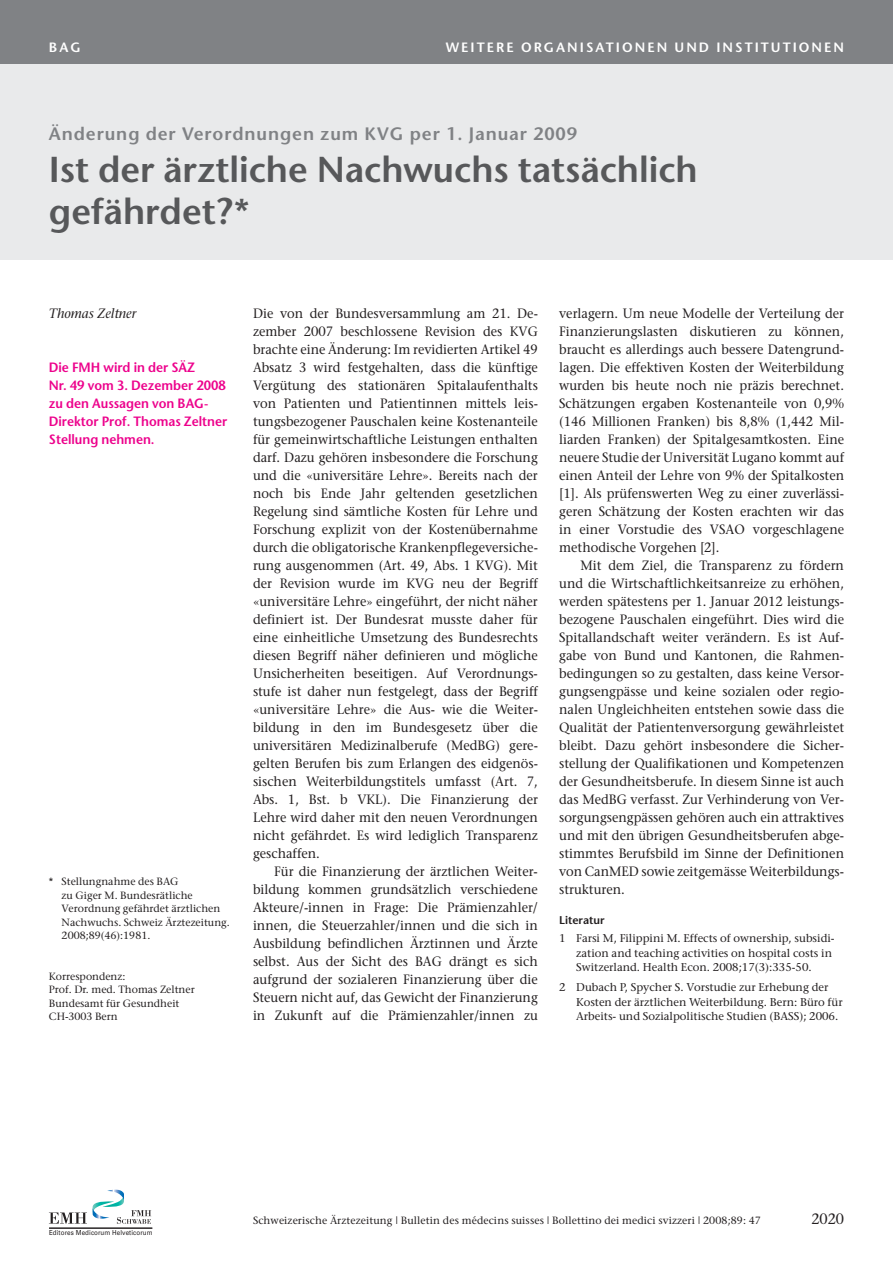
<style>
.page{position:relative;width:893px;height:1263px;background:#fff}
.page>*{position:absolute;margin:0;border:0;box-sizing:border-box;transform-origin:0 0}
.t1{font:600 36px/42px "Stone Sans";color:#57585a}
.t2{font:600 18px "Stone Sans";letter-spacing:.05em;color:#808285}
.t3{font:15px "Stone Serif";color:#231f20;scale:.95 1}
.t4{font:13.5px/18px "Stone Serif";color:#231f20;text-align:justify;scale:.95 1}
.t5{font:600 13.5px/18px "Stone Sans";color:#ed028c;scale:.95 1}
.t6{font:600 13.5px "Stone Sans";letter-spacing:.15em;color:#fff}
.t7{font:italic 13.5px "Stone Serif";color:#231f20;scale:.95 1}
.t8{font:11.25px/14.2px "Stone Serif";color:#231f20}
.t9{font:600 11.25px "Stone Sans";color:#231f20}
.t10{font:10.5px/13.5px "Stone Serif";color:#231f20}
.t11{font:6.9px "Univers";letter-spacing:.015em;color:#231f20;scale:.9 1}
</style>
<div class="page">
<div style="left:0;top:60px;width:893px;height:200px;background:#e9eaeb"></div>
<div style="left:0;top:0;width:893px;height:64px;background:#808285"></div>
<svg style="left:49px;top:1189px;width:102px;height:35px"></svg>
<hr style="left:49px;top:1228px;width:103px;height:1px;background:#231f20">
<p class="t6" style="left:49px;top:42px;width:33px">BAG</p>
<p class="t6" style="left:446px;top:42px;width:400px">WEITERE ORGANISATIONEN UND INSTITUTIONEN</p>
<h2 class="t2" style="left:49px;top:127px;width:530px">Änderung der Verordnungen zum KVG per 1. Januar 2009</h2>
<h1 class="t1" style="left:49px;top:153px;width:650px">Ist der ärztliche Nachwuchs tatsächlich gefährdet?*</h1>
<p class="t7" style="left:49px;top:308px;width:93px">Thomas Zeltner</p>
<p class="t5" style="left:49px;top:360px;width:189px">Die FMH wird in der SÄZ<br>Nr. 49 vom 3. Dezember 2008 zu den Aussagen von BAG-<br>Direktor Prof. Thomas Zeltner<br>Stellung nehmen.</p>
<p class="t10" style="left:62px;top:876px;width:170px;text-indent:-13px">* Stellungnahme des BAG<br>zu Giger M. Bundesrätliche<br>Verordnung gefährdet ärztlichen<br>Nachwuchs. Schweiz Ärztezeitung.<br>2008;89(46):1981.</p>
<p class="t10" style="left:49px;top:970px;width:147px">Korrespondenz:<br>Prof. Dr. med. Thomas Zeltner<br>Bundesamt für Gesundheit<br>CH-3003 Bern</p>
<p class="t4" style="left:253px;top:306px;width:301px">Die von der Bundesversammlung am 21. De - zember 2007 beschlossene Revision des KVG brachte eine Änderung: Im revidierten Artikel 49<br>Absatz 3 wird festgehalten, dass die künftige Vergütung des stationären Spitalaufenthalts von Patienten und Patientinnen mittels leis&shy;tungs bezogener Pauschalen keine Kostenanteile für gemeinwirtschaftliche Leistungen enthalten darf. Dazu gehören insbesondere die Forschung und die «universitäre Lehre». Bereits nach der noch bis Ende Jahr geltenden gesetzlichen Regelung sind sämtliche Kosten für Lehre und Forschung explizit von der Kostenübernahme durch die obligatorische Krankenpflegeversiche&shy;rung ausgenommen (Art. 49, Abs. 1 KVG). Mit der Revision wurde im KVG neu der Begriff «universitäre Lehre» eingeführt, der nicht näher definiert ist. Der Bundesrat musste daher für eine einheitliche Umsetzung des Bundesrechts diesen Begriff näher definieren und mögliche Unsicherheiten beseitigen. Auf Verordnungs&shy;stufe ist daher nun festgelegt, dass der Begriff «universitäre Lehre» die Aus- wie die Weiter - bildung in den im Bundesgesetz über die universitären Medizinalberufe (MedBG) gere - gelten Berufen bis zum Erlangen des eidgenös - sischen Weiterbildungstitels umfasst (Art. 7, Abs. 1, Bst. b VKL). Die Finanzierung der Lehre wird daher mit den neuen Verordnungen nicht gefährdet. Es wird lediglich Transparenz geschaffen.</p>
<p class="t4" style="left:253px;top:863px;width:301px;text-indent:21px">Für die Finanzierung der ärztlichen Weiter&shy;bildung kommen grundsätzlich verschiedene Akteure/-innen in Frage: Die Prämienzahler/ innen, die Steuerzahler/innen und die sich in Ausbildung befindlichen Ärztinnen und Ärzte selbst. Aus der Sicht des BAG drängt es sich aufgrund der sozialeren Finanzierung über die Steuern nicht auf, das Gewicht der Finanzierung in Zukunft auf die Prämienzahler/innen zu</p>
<p class="t4" style="left:559px;top:305px;width:301px">verlagern. Um neue Modelle der Verteilung der Finanzierungslasten diskutieren zu können, braucht es allerdings auch bessere Datengrund&shy;lagen. Die effektiven Kosten der Weiterbildung wurden bis heute noch nie präzis berechnet.<br>Schätzungen ergaben Kostenanteile von 0,9% (146 Millionen Franken) bis 8,8% (1,442 Mil - liarden Franken) der Spitalgesamtkosten. Eine neuere Studie der Universität Lugano kommt auf einen Anteil der Lehre von 9% der Spitalkosten [1]. Als prüfenswerten Weg zu einer zuverlässi - geren Schätzung der Kosten erachten wir das in einer Vorstudie des VSAO vorgeschlagene methodische Vorgehen [2].</p>
<p class="t4" style="left:559px;top:557px;width:301px;text-indent:21px">Mit dem Ziel, die Transparenz zu fördern und die Wirtschaftlichkeitsanreize zu erhöhen, werden spätestens per 1. Januar 2012 leistungs&shy;bezogene Pauschalen eingeführt. Dies wird die Spitallandschaft weiter verändern. Es ist Auf&shy;gabe von Bund und Kantonen, die Rahmen - bedingungen so zu gestalten, dass keine Versor&shy;gungsengpässe und keine sozialen oder regio - nalen Ungleichheiten entstehen sowie dass die Qualität der Patientenversorgung gewährleistet bleibt. Dazu gehört insbesondere die Sicher - stellung der Qualifikationen und Kompetenzen der Gesundheitsberufe. In diesem Sinne ist auch das MedBG verfasst. Zur Verhinderung von Ver&shy;sorgungsengpässen gehören auch ein attraktives und mit den übrigen Gesundheitsberufen abge&shy;stimmtes Berufsbild im Sinne der Definitionen von CanMED sowie zeitgemässe Weiterbildungs&shy;strukturen.</p>
<p class="t9" style="left:559px;top:915px;width:47px">Literatur</p>
<p class="t8" style="left:576px;top:932px;width:260px;text-indent:-17px">1 Farsi M, Filippini M. Effects of ownership, subsidi&shy;zation and teaching activities on hospital costs in<br>Switzerland. Health Econ. 2008;17(3):335-50.</p>
<p class="t8" style="left:576px;top:981px;width:268px;text-indent:-17px">2 Dubach P, Spycher S. Vorstudie zur Erhebung der<br>Kosten der ärztlichen Weiterbildung. Bern: Büro für<br>Arbeits- und Sozialpolitische Studien (BASS); 2006.</p>
<p class="t11" style="left:49px;top:1229px;width:117px">Editores Medicorum Helveticorum</p>
<p class="t10" style="left:253px;top:1214px;width:509px">Schweizerische Ärztezeitung | Bulletin des médecins suisses | Bollettino dei medici svizzeri | 2008;89: 47</p>
<p class="t3" style="left:811px;top:1213px;width:36px">2020</p>
</div>
